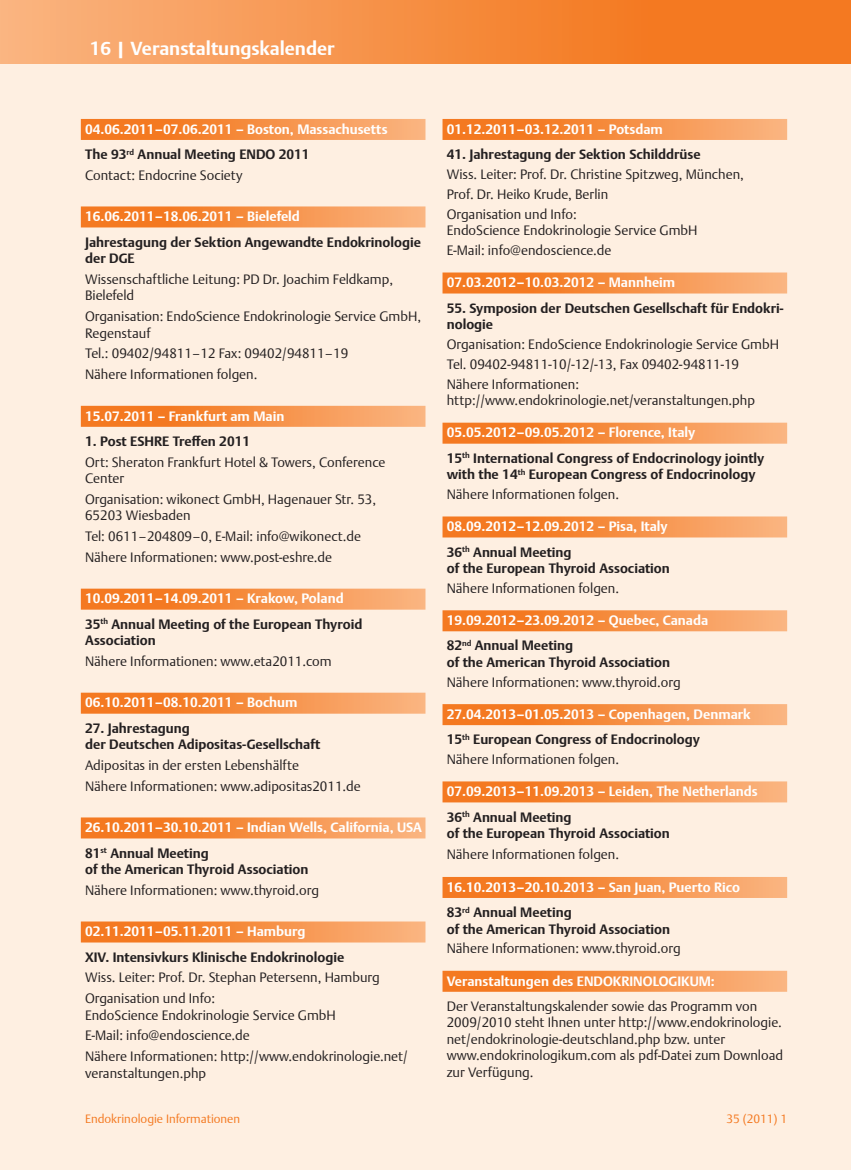
<style>
.page{position:relative;width:851px;height:1170px;background:#fff}
.page>*{position:absolute;margin:0;border:0;box-sizing:border-box;transform-origin:0 0}
.t1{font:700 18.75px "Thieme Argo 2008";color:#fff}
.t2{font:300 13.5px/16.5px "Thieme Argo 2008";color:#231f20}
.t3{font:700 13.5px/25.2px "Thieme Argo 2008";color:#fff}
.t4{font:700 13.5px/16.5px "Thieme Argo 2008";color:#231f20}
.t5{font:300 12px "Thieme Argo 2008";color:#f47921}
.s1{color:#231f20}
.s2{color:#fff}
.s3{font-weight:300}
</style>
<div class="page">
<div style="left:0;top:0;width:850px;height:1169px;background:#feefe1"></div>
<svg style="left:0;top:0;width:850px;height:64px;background:#f68f45"></svg>
<svg style="left:81px;top:119px;width:344px;height:21px;background:#f68f44"></svg>
<svg style="left:81px;top:206px;width:344px;height:21px;background:#f69147"></svg>
<svg style="left:81px;top:406px;width:344px;height:21px;background:#f69045"></svg>
<svg style="left:81px;top:588px;width:344px;height:21px;background:#f69249"></svg>
<svg style="left:81px;top:692px;width:344px;height:21px;background:#f69249"></svg>
<svg style="left:81px;top:817px;width:344px;height:21px;background:#f69148"></svg>
<svg style="left:81px;top:921px;width:344px;height:21px;background:#f69148"></svg>
<svg style="left:442px;top:119px;width:345px;height:21px;background:#f68f45"></svg>
<svg style="left:442px;top:272px;width:345px;height:21px;background:#f69148"></svg>
<svg style="left:442px;top:422px;width:345px;height:21px;background:#f69249"></svg>
<svg style="left:442px;top:516px;width:345px;height:21px;background:#f69148"></svg>
<svg style="left:442px;top:610px;width:345px;height:21px;background:#f69047"></svg>
<svg style="left:442px;top:704px;width:345px;height:21px;background:#f69045"></svg>
<svg style="left:442px;top:781px;width:345px;height:21px;background:#f69148"></svg>
<svg style="left:442px;top:877px;width:345px;height:20px;background:#f68f44"></svg>
<svg style="left:442px;top:970px;width:345px;height:21px;background:#f6924a"></svg>
<h1 class="t1" style="left:90px;top:36px;width:246px">16 | Veranstaltungskalender</h1>
<p class="t3" style="left:85px;top:116px;width:304px">04.06.2011–07.06.2011 – Boston, Massachusetts<br><span class="s1">The 93</span><sup>rd</sup> <span class="s1">Annual Meeting ENDO 2011</span></p>
<p class="t2" style="left:85px;top:166px;width:159px">Contact: Endocrine Society</p>
<p class="t3" style="left:85px;top:204px;width:216px">16.06.2011–18.06.2011 – Bielefeld</p>
<p class="t4" style="left:85px;top:233px;width:337px">Jahrestagung der Sektion Angewandte Endokrinologie der DGE</p>
<p class="t2" style="left:85px;top:270px;width:309px">Wissenschaftliche Leitung: PD Dr. Joachim Feldkamp,<br>Bielefeld</p>
<p class="t2" style="left:85px;top:308px;width:337px">Organisation: EndoScience Endokrinologie Service GmbH,<br>Regenstauf</p>
<p class="t2" style="left:85px;top:343px;width:265px;line-height:20.7px">Tel.: 09402/94811–12 Fax: 09402/94811–19<br>Nähere Informationen folgen.</p>
<p class="t3" style="left:85px;top:403px;width:201px">15.07.2011 – Frankfurt am Main</p>
<p class="t4" style="left:85px;top:432px;width:166px">1. Post ESHRE Treffen 2011</p>
<p class="t2" style="left:85px;top:453px;width:302px">Ort: Sheraton Frankfurt Hotel &amp; Towers, Conference<br>Center</p>
<p class="t2" style="left:85px;top:490px;width:292px">Organisation: wikonect GmbH, Hagenauer Str. 53,<br>65203 Wiesbaden</p>
<p class="t2" style="left:85px;top:525px;width:277px;line-height:20.7px">Tel: 0611–204809–0, E-Mail: info@wikonect.de<br>Nähere Informationen: www.post-eshre.de</p>
<p class="t3" style="left:85px;top:585px;width:279px">10.09.2011–14.09.2011 – Krakow, Poland<br><span class="s1">35</span><sup>th</sup> <span class="s1">Annual Meeting of the European Thyroid</span></p>
<p class="t4" style="left:85px;top:632px;width:72px">Association</p>
<p class="t2" style="left:85px;top:652px;width:248px">Nähere Informationen: www.eta2011.com</p>
<p class="t3" style="left:85px;top:690px;width:214px">06.10.2011–08.10.2011 – Bochum</p>
<p class="t4" style="left:85px;top:719px;width:237px">27. Jahrestagung<br>der Deutschen Adipositas-Gesellschaft</p>
<p class="t2" style="left:85px;top:754px;width:277px;line-height:20.7px">Adipositas in der ersten Lebenshälfte<br>Nähere Informationen: www.adipositas2011.de</p>
<p class="t3" style="left:85px;top:814px;width:338px">26.10.2011–30.10.2011 – Indian Wells, California, USA<br><span class="s1">81</span><sup>st</sup> <span class="s1">Annual Meeting</span></p>
<p class="t4" style="left:85px;top:860px;width:225px">of the American Thyroid Association</p>
<p class="t2" style="left:85px;top:881px;width:235px">Nähere Informationen: www.thyroid.org</p>
<p class="t3" style="left:85px;top:918px;width:222px">02.11.2011–05.11.2011 – Hamburg</p>
<p class="t4" style="left:85px;top:948px;width:261px">XIV. Intensivkurs Klinische Endokrinologie</p>
<p class="t2" style="left:85px;top:966px;width:296px;line-height:20.7px">Wiss. Leiter: Prof. Dr. Stephan Petersenn, Hamburg<br>Organisation und Info:</p>
<p class="t2" style="left:85px;top:1004px;width:324px;line-height:20.7px">EndoScience Endokrinologie Service GmbH<br>E-Mail: info@endoscience.de<br>Nähere Informationen: http://www.endokrinologie.net/</p>
<p class="t2" style="left:85px;top:1064px;width:123px">veranstaltungen.php</p>
<p class="t3" style="left:446px;top:116px;width:218px">01.12.2011–03.12.2011 – Potsdam</p>
<p class="t4" style="left:446px;top:146px;width:255px">41. Jahrestagung der Sektion Schilddrüse</p>
<p class="t2" style="left:446px;top:164px;width:298px;line-height:20px">Wiss. Leiter: Prof. Dr. Christine Spitzweg, München,<br>Prof. Dr. Heiko Krude, Berlin<br>Organisation und Info:</p>
<p class="t2" style="left:446px;top:220px;width:252px;line-height:20px">EndoScience Endokrinologie Service GmbH<br>E-Mail: info@endoscience.de</p>
<p class="t3" style="left:446px;top:270px;width:230px">07.03.2012–10.03.2012 – Mannheim</p>
<p class="t4" style="left:446px;top:299px;width:338px">55. Symposion der Deutschen Gesellschaft für Endokri&shy;nologie</p>
<p class="t2" style="left:446px;top:334px;width:334px;line-height:20px">Organisation: EndoScience Endokrinologie Service GmbH<br>Tel. 09402-94811-10/-12/-13, Fax 09402-94811-19<br>Nähere Informationen:</p>
<p class="t2" style="left:446px;top:392px;width:310px">http://www.endokrinologie.net/veranstaltungen.php</p>
<p class="t4" style="left:446px;top:420px;width:319px;line-height:25.3px"><span class="s2">05.05.2012–09.05.2012 – Florence, Italy<br></span>15<sup>th</sup> International Congress of Endocrinology jointly</p>
<p class="t4" style="left:446px;top:464px;width:310px;line-height:20px">with the 14<sup>th</sup> European Congress of Endocrinology<br><span class="s3">Nähere Informationen folgen.</span></p>
<p class="t3" style="left:446px;top:513px;width:222px">08.09.2012–12.09.2012 – Pisa, Italy<br><span class="s1">36</span><sup>th</sup> <span class="s1">Annual Meeting</span></p>
<p class="t4" style="left:446px;top:560px;width:224px">of the European Thyroid Association</p>
<p class="t2" style="left:446px;top:579px;width:174px">Nähere Informationen folgen.</p>
<p class="t3" style="left:446px;top:607px;width:263px">19.09.2012–23.09.2012 – Quebec, Canada<br><span class="s1">82</span><sup>nd</sup> <span class="s1">Annual Meeting</span></p>
<p class="t4" style="left:446px;top:653px;width:225px">of the American Thyroid Association</p>
<p class="t2" style="left:446px;top:673px;width:235px">Nähere Informationen: www.thyroid.org</p>
<p class="t3" style="left:446px;top:701px;width:305px">27.04.2013–01.05.2013 – Copenhagen, Denmark<br><span class="s1">15</span><sup>th</sup> <span class="s1">European Congress of Endocrinology</span></p>
<p class="t2" style="left:446px;top:750px;width:174px">Nähere Informationen folgen.</p>
<p class="t3" style="left:446px;top:778px;width:312px">07.09.2013–11.09.2013 – Leiden, The Netherlands<br><span class="s1">36</span><sup>th</sup> <span class="s1">Annual Meeting</span></p>
<p class="t4" style="left:446px;top:824px;width:224px">of the European Thyroid Association</p>
<p class="t2" style="left:446px;top:845px;width:174px">Nähere Informationen folgen.</p>
<p class="t3" style="left:446px;top:874px;width:295px">16.10.2013–20.10.2013 – San Juan, Puerto Rico<br><span class="s1">83</span><sup>rd</sup> <span class="s1">Annual Meeting</span></p>
<p class="t4" style="left:446px;top:920px;width:225px">of the American Thyroid Association</p>
<p class="t2" style="left:446px;top:940px;width:235px">Nähere Informationen: www.thyroid.org</p>
<p class="t3" style="left:446px;top:967px;width:269px">Veranstaltungen des ENDOKRINOLOGIKUM:</p>
<p class="t2" style="left:446px;top:997px;width:338px">Der Veranstaltungskalender sowie das Programm von 2009/2010 steht Ihnen unter http://www.endokrinologie. net/endokrinologie-deutschland.php bzw. unter www.endokrinologikum.com als pdf-Datei zum Download zur Verfügung.</p>
<p class="t5" style="left:85px;top:1110px;width:157px">Endokrinologie Informationen</p>
<p class="t5" style="left:726px;top:1110px;width:62px">35 (2011) 1</p>
</div>
